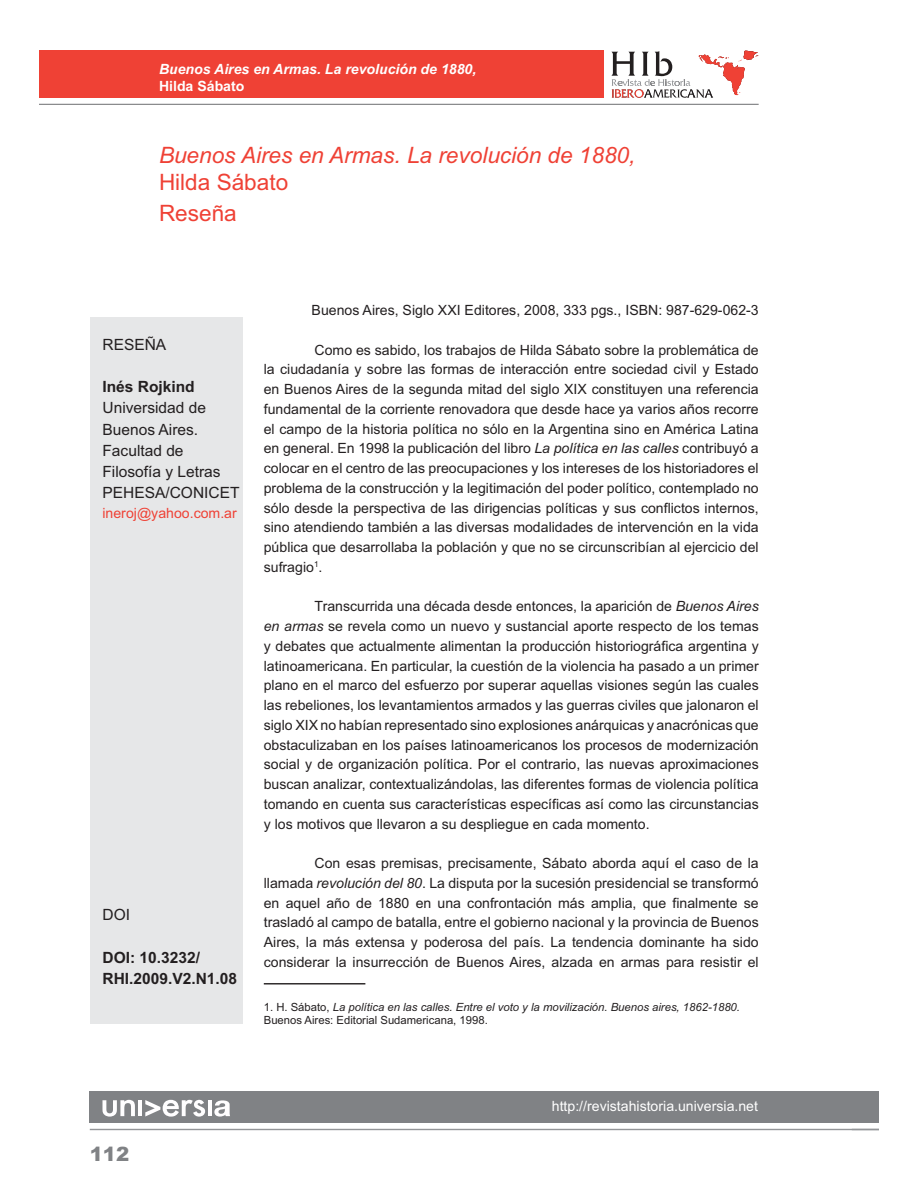
<style>
.page{position:relative;width:918px;height:1188px;background:#fff}
.page>*{position:absolute;margin:0;border:0;box-sizing:border-box;transform-origin:0 0}
.t1{font:italic 22.65px "Arial";color:#ef4135}
.t2{font:22.65px/31px "Arial";color:#ef4135}
.t3{font:900 19.8px "Arial";color:#808285}
.t4{font:15.45px/21.1px "Arial";color:#231f20}
.t5{font:700 15.45px/21.1px "Arial";color:#231f20}
.t6{font:14.1px/19.8px "Arial";color:#231f20;text-align:justify}
.t7{font:italic 700 14.1px "Arial";color:#fff}
.t8{font:14.1px "Arial";color:#fff}
.t9{font:14.1px "Arial";color:#ef4135}
.t10{font:700 14.1px "Arial";color:#fff}
.t11{font:italic 11.25px/13.4px "Arial";color:#231f20}
.s1{font-style:italic}
.s2{font-style:normal}
</style>
<div class="page">
<div style="left:39px;top:51px;width:565px;height:47px;background:#ef4135"></div>
<hr style="left:39px;top:104px;width:720px;height:1px;background:#6d6e70">
<svg style="left:611px;top:51px;width:148px;height:47px"></svg>
<div style="left:90px;top:318px;width:153px;height:706px;background:#e6e7e8"></div>
<div style="left:90px;top:1091px;width:789px;height:31px;background:#808285"></div>
<hr style="left:90px;top:1129px;width:789px;height:1px;background:#939598">
<hr style="left:264px;top:983px;width:101px;height:1px;background:#231f20">
<svg style="left:102px;top:1100px;width:33px;height:17px"></svg>
<hr style="left:138px;top:1100px;width:4px;height:16px;background:#fffeff">
<hr style="left:208px;top:1100px;width:4px;height:16px;background:#fffeff">
<svg style="left:214px;top:1100px;width:16px;height:17px"></svg>
<svg style="left:145px;top:1100px;width:60px;height:17px"></svg>
<p class="t7" style="left:159px;top:61px;width:319px">Buenos Aires en Armas. La revolución de 1880,</p>
<p class="t10" style="left:159px;top:78px;width:87px">Hilda Sábato</p>
<h1 class="t1" style="left:159px;top:142px;width:478px">Buenos Aires en Armas. La revolución de 1880,</h1>
<h1 class="t2" style="left:159px;top:169px;width:131px">Hilda Sábato<br>Reseña</h1>
<p class="t4" style="left:102px;top:335px;width:65px">RESEÑA</p>
<p class="t5" style="left:102px;top:376px;width:94px">Inés Rojkind</p>
<p class="t4" style="left:102px;top:399px;width:139px">Universidad de<br>Buenos Aires.<br>Facultad de<br>Filosofía y Letras<br>PEHESA/CONICET</p>
<p class="t9" style="left:102px;top:508px;width:136px">ineroj@yahoo.com.ar</p>
<p class="t4" style="left:102px;top:906px;width:29px">DOI</p>
<p class="t5" style="left:102px;top:947px;width:136px">DOI: 10.3232/<br>RHI.2009.V2.N1.08</p>
<p class="t6" style="left:312px;top:302px;width:449px">Buenos Aires, Siglo XXI Editores, 2008, 333 pgs., ISBN: 987-629-062-3</p>
<p class="t6" style="left:264px;top:341px;width:496px;text-indent:51px">Como es sabido, los trabajos de Hilda Sábato sobre la problemática de la ciudadanía y sobre las formas de interacción entre sociedad civil y Estado en Buenos Aires de la segunda mitad del siglo XIX constituyen una referencia fundamental de la corriente renovadora que desde hace ya varios años recorre el campo de la historia política no sólo en la Argentina sino en América Latina en general. En 1998 la publicación del libro <span class="s1">La política en las calles</span> contribuyó a colocar en el centro de las preocupaciones y los intereses de los historiadores el problema de la construcción y la legitimación del poder político, contemplado no sólo desde la perspectiva de las dirigencias políticas y sus conflictos internos, sino atendiendo también a las diversas modalidades de intervención en la vida pública que desarrollaba la población y que no se circunscribían al ejercicio del sufragio<sup>1</sup>.</p>
<p class="t6" style="left:264px;top:598px;width:496px;text-indent:51px">Transcurrida una década desde entonces, la aparición de <span class="s1">Buenos Aires en armas</span> se revela como un nuevo y sustancial aporte respecto de los temas y debates que actualmente alimentan la producción historiográfica argentina y latinoamericana. En particular, la cuestión de la violencia ha pasado a un primer plano en el marco del esfuerzo por superar aquellas visiones según las cuales las rebeliones, los levantamientos armados y las guerras civiles que jalonaron el siglo XIX no habían representado sino explosiones anárquicas y anacrónicas que obstaculizaban en los países latinoamericanos los procesos de modernización social y de organización política. Por el contrario, las nuevas aproximaciones buscan analizar, contextualizándolas, las diferentes formas de violencia política tomando en cuenta sus características específicas así como las circunstancias y los motivos que llevaron a su despliegue en cada momento.</p>
<p class="t6" style="left:264px;top:855px;width:496px;text-indent:51px">Con esas premisas, precisamente, Sábato aborda aquí el caso de la llamada <span class="s1">revolución del 80</span>. La disputa por la sucesión presidencial se transformó en aquel año de 1880 en una confrontación más amplia, que finalmente se trasladó al campo de batalla, entre el gobierno nacional y la provincia de Buenos Aires, la más extensa y poderosa del país. La tendencia dominante ha sido considerar la insurrección de Buenos Aires, alzada en armas para resistir el</p>
<p class="t11" style="left:264px;top:1000px;width:478px"><span class="s2">1. H. Sábato,</span> La política en las calles. Entre el voto y la movilización. Buenos aires, 1862-1880.<br><span class="s2">Buenos Aires: Editorial Sudamericana, 1998.</span></p>
<h2 class="t3" style="left:90px;top:1143px;width:41px">112</h2>
<p class="t8" style="left:552px;top:1101px;width:208px">http://revistahistoria.universia.net</p>
</div>
